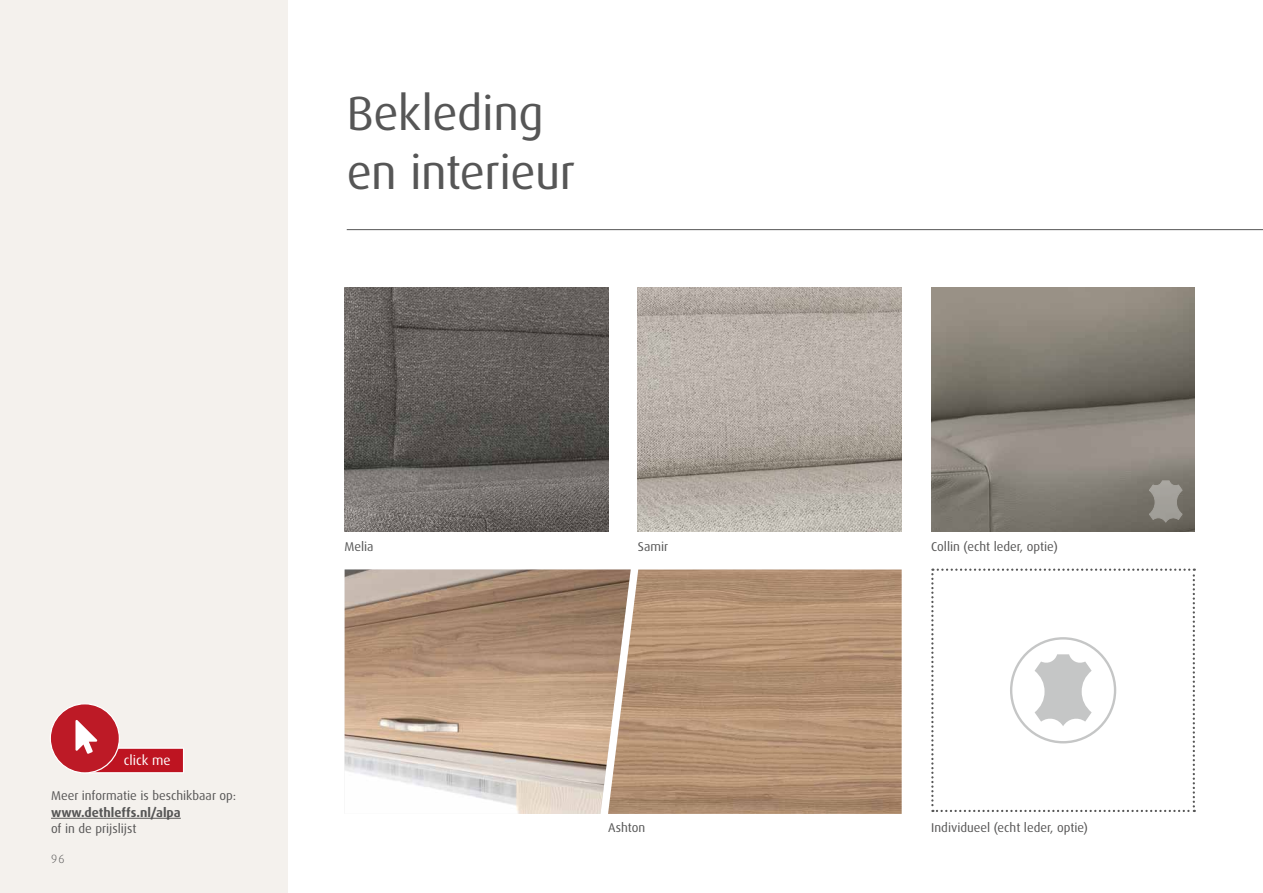
<style>
.page{position:relative;width:1263px;height:893px;background:#fff}
.page>*{position:absolute;margin:0;border:0;box-sizing:border-box;transform-origin:0 0}
.t1{font:48px/58.5px "Dax OT";letter-spacing:-.01em;color:#565656}
.t2{font:13.65px "Dax OT";color:#fff}
.t3{font:12.75px "Dax OT";color:#575656}
.t4{font:700 12.75px "Dax OT";color:#565656}
.t5{font:12.75px "Dax OT";color:#565656}
.t6{font:300 12px "Dax OT";color:#565656}
</style>
<div class="page">
<div style="left:0;top:0;width:288px;height:893px;background:#f4f1ed"></div>
<hr style="left:347px;top:229px;width:916px;height:1px;background:#565656">
<hr style="left:51px;top:818px;width:130px;height:1px;background:#565656">
<img style="left:931px;top:288px;width:264px;height:243px">
<img style="left:344px;top:288px;width:264px;height:243px">
<svg style="left:1148px;top:480px;width:35px;height:43px;background:#928f88"></svg>
<img style="left:638px;top:288px;width:263px;height:243px">
<svg style="left:931px;top:569px;width:264px;height:243px"></svg>
<img style="left:345px;top:569px;width:263px;height:245px">
<img style="left:608px;top:569px;width:294px;height:245px">
<div style="left:50px;top:704px;width:69px;height:69px;background:#bd1a26;border-radius:50%"></div>
<svg style="left:75px;top:720px;width:109px;height:53px"></svg>
<h1 class="t1" style="left:347px;top:85px;width:230px">Bekleding en interieur</h1>
<p class="t2" style="left:124px;top:752px;width:48px">click me</p>
<p class="t3" style="left:51px;top:788px;width:187px">Meer informatie is beschikbaar op:</p>
<p class="t4" style="left:51px;top:804px;width:131px">www.dethleffs.nl/alpa</p>
<p class="t3" style="left:51px;top:821px;width:87px">of in de prijslijst</p>
<p class="t6" style="left:51px;top:851px;width:15px">96</p>
<p class="t5" style="left:344px;top:538px;width:31px">Melia</p>
<p class="t5" style="left:638px;top:538px;width:32px">Samir</p>
<p class="t3" style="left:931px;top:538px;width:128px">Collin (echt leder, optie)</p>
<p class="t5" style="left:608px;top:820px;width:39px">Ashton</p>
<p class="t3" style="left:931px;top:819px;width:158px">Individueel (echt leder, optie)</p>
</div>
